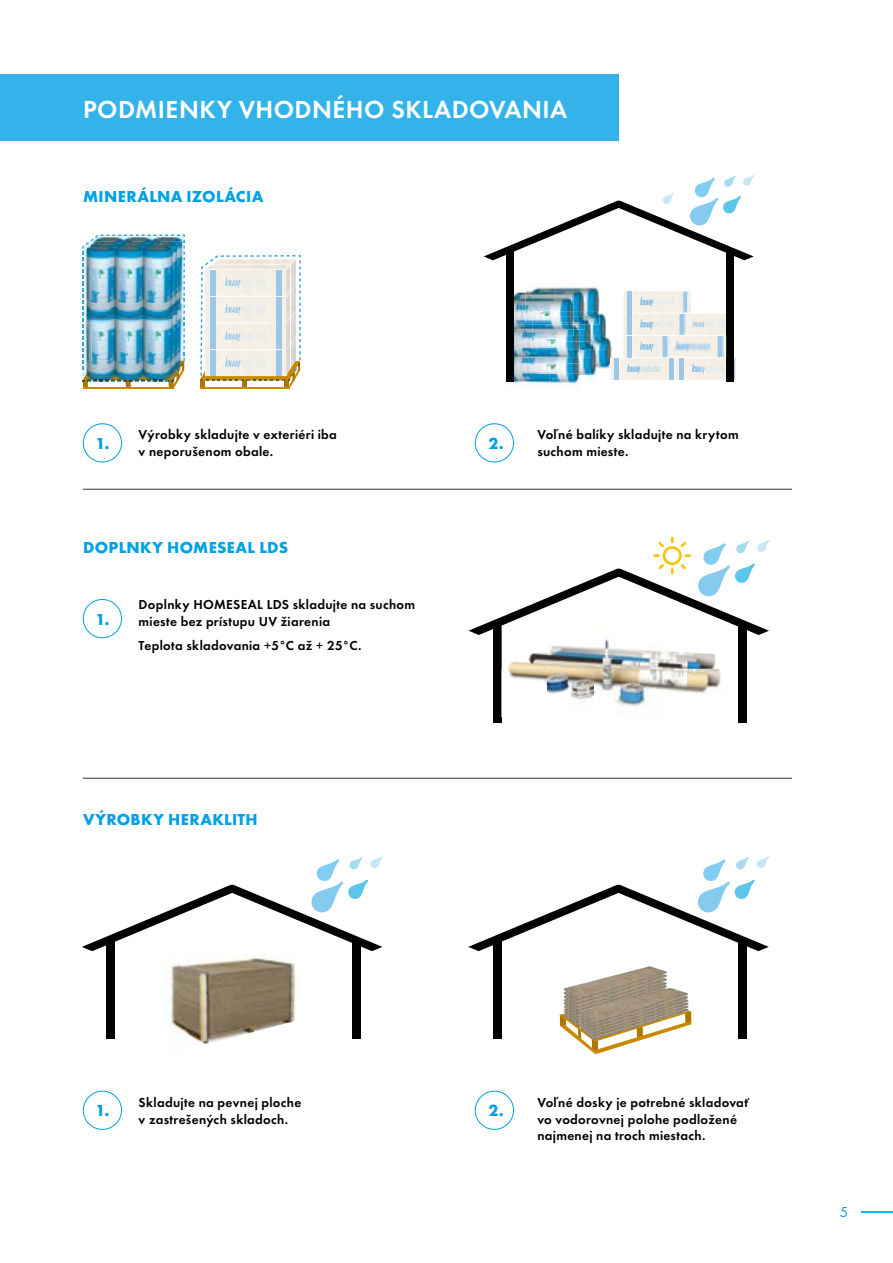
<style>
.page{position:relative;width:893px;height:1263px;background:#fff}
.page>*{position:absolute;margin:0;border:0;box-sizing:border-box;transform-origin:0 0}
.t1{font:600 25.65px "Futura TOT";letter-spacing:.02em;color:#fff}
.t2{font:700 16.5px "Futura TOT";letter-spacing:.02em;color:#00a1e5}
.t3{font:15px "Futura TOT";color:#00a1e5}
.t4{font:600 13.5px/16.5px "Futura TOT";letter-spacing:.025em;color:#000}
</style>
<div class="page">
<hr style="left:861px;top:1211px;width:32px;height:1px;background:#00baec">
<hr style="left:0;top:977px;width:1px;height:286px;background:#f8a500">
<div style="left:0;top:74px;width:619px;height:67px;background:#33b3ea"></div>
<hr style="left:83px;top:489px;width:709px;height:1px;background:#000">
<hr style="left:83px;top:778px;width:709px;height:1px;background:#000">
<svg style="left:468px;top:856px;width:301px;height:95px"></svg>
<div style="left:493px;top:940px;width:8px;height:99px;background:#000"></div>
<div style="left:739px;top:940px;width:8px;height:99px;background:#000"></div>
<svg style="left:82px;top:856px;width:301px;height:95px"></svg>
<div style="left:107px;top:940px;width:8px;height:99px;background:#000"></div>
<div style="left:352px;top:940px;width:8px;height:99px;background:#000"></div>
<img style="left:170px;top:957px;width:126px;height:95px">
<div style="left:83px;top:423px;width:39px;height:39px;border:1px solid #00a1e5;border-radius:50%"></div>
<div style="left:83px;top:1091px;width:39px;height:39px;border:1px solid #00a1e5;border-radius:50%"></div>
<div style="left:83px;top:599px;width:39px;height:39px;border:1px solid #00a1e5;border-radius:50%"></div>
<div style="left:475px;top:423px;width:39px;height:39px;border:1px solid #00a1e5;border-radius:50%"></div>
<div style="left:475px;top:1091px;width:39px;height:39px;border:1px solid #00a1e5;border-radius:50%"></div>
<div style="left:493px;top:623px;width:8px;height:100px;background:#000"></div>
<div style="left:739px;top:623px;width:8px;height:100px;background:#000"></div>
<img style="left:501px;top:635px;width:221px;height:82px">
<svg style="left:468px;top:537px;width:301px;height:98px"></svg>
<img style="left:597px;top:337px;width:15px;height:37px">
<img style="left:597px;top:311px;width:9px;height:39px">
<img style="left:580px;top:364px;width:17px;height:16px">
<svg style="left:484px;top:175px;width:270px;height:85px"></svg>
<img style="left:544px;top:383px;width:36px;height:4px">
<img style="left:506px;top:364px;width:35px;height:23px">
<img style="left:549px;top:374px;width:31px;height:9px">
<img style="left:519px;top:364px;width:30px;height:19px">
<img style="left:538px;top:364px;width:42px;height:10px">
<img style="left:513px;top:336px;width:19px;height:6px">
<img style="left:532px;top:336px;width:6px;height:6px">
<img style="left:538px;top:336px;width:36px;height:21px">
<img style="left:513px;top:357px;width:6px;height:7px">
<img style="left:519px;top:357px;width:55px;height:7px">
<svg style="left:513px;top:342px;width:25px;height:15px"></svg>
<img style="left:538px;top:348px;width:36px;height:2px">
<img style="left:562px;top:286px;width:37px;height:25px">
<img style="left:530px;top:286px;width:32px;height:3px">
<img style="left:597px;top:311px;width:2px;height:13px">
<img style="left:513px;top:289px;width:42px;height:6px">
<img style="left:555px;top:289px;width:30px;height:22px">
<svg style="left:574px;top:311px;width:23px;height:53px"></svg>
<img style="left:532px;top:316px;width:42px;height:20px">
<img style="left:538px;top:335px;width:36px;height:1px">
<img style="left:513px;top:295px;width:13px;height:21px">
<img style="left:526px;top:295px;width:48px;height:21px">
<svg style="left:513px;top:316px;width:19px;height:20px"></svg>
<img style="left:611px;top:358px;width:64px;height:22px">
<hr style="left:615px;top:358px;width:4px;height:22px;background:#9cc7e6">
<div style="left:669px;top:358px;width:5px;height:22px;background:#9cc7e6"></div>
<svg style="left:627px;top:364px;width:35px;height:10px"></svg>
<img style="left:675px;top:358px;width:52px;height:22px">
<div style="left:679px;top:358px;width:5px;height:22px;background:#9cc7e6"></div>
<svg style="left:692px;top:364px;width:8px;height:8px"></svg>
<img style="left:624px;top:313px;width:67px;height:44px">
<div style="left:627px;top:336px;width:5px;height:21px;background:#9cc7e6"></div>
<svg style="left:640px;top:342px;width:13px;height:10px"></svg>
<div style="left:624px;top:314px;width:67px;height:21px;background:#f4efe7"></div>
<div style="left:627px;top:314px;width:5px;height:21px;background:#9cc7e6"></div>
<svg style="left:640px;top:320px;width:13px;height:9px"></svg>
<img style="left:679px;top:314px;width:48px;height:21px">
<div style="left:624px;top:291px;width:67px;height:22px;background:#f5f0e7"></div>
<div style="left:627px;top:291px;width:5px;height:22px;background:#9cc7e6"></div>
<svg style="left:640px;top:297px;width:13px;height:10px"></svg>
<div style="left:506px;top:250px;width:7px;height:131px;background:#000"></div>
<div style="left:727px;top:250px;width:7px;height:131px;background:#000"></div>
<img style="left:709px;top:322px;width:17px;height:5px">
<img style="left:657px;top:291px;width:30px;height:22px">
<img style="left:82px;top:234px;width:103px;height:155px">
<svg style="left:200px;top:255px;width:101px;height:134px"></svg>
<img style="left:225px;top:277px;width:42px;height:9px">
<svg style="left:559px;top:993px;width:132px;height:61px"></svg>
<img style="left:564px;top:966px;width:103px;height:33px">
<img style="left:580px;top:1037px;width:108px;height:3px">
<img style="left:580px;top:1034px;width:108px;height:3px">
<img style="left:580px;top:1031px;width:108px;height:3px">
<img style="left:580px;top:1027px;width:108px;height:4px">
<img style="left:579px;top:1024px;width:109px;height:3px">
<img style="left:579px;top:988px;width:109px;height:36px">
<h1 class="t1" style="left:83px;top:94px;width:486px">PODMIENKY VHODNÉHO SKLADOVANIA</h1>
<p class="t2" style="left:83px;top:186px;width:182px">MINERÁLNA IZOLÁCIA</p>
<p class="t2" style="left:95px;top:433px;width:16px">1.</p>
<p class="t4" style="left:139px;top:427px;width:200px">Výrobky skladujte v exteriéri iba v neporušenom obale.</p>
<p class="t2" style="left:83px;top:537px;width:207px">DOPLNKY HOMESEAL LDS</p>
<p class="t2" style="left:95px;top:609px;width:16px">1.</p>
<p class="t4" style="left:139px;top:597px;width:278px">Doplnky HOMESEAL LDS skladujte na suchom mieste bez prístupu UV žiarenia</p>
<p class="t4" style="left:139px;top:637px;width:225px">Teplota skladovania +5°C až + 25°C.</p>
<p class="t2" style="left:83px;top:810px;width:176px">VÝROBKY HERAKLITH</p>
<p class="t2" style="left:488px;top:433px;width:17px">2.</p>
<p class="t4" style="left:537px;top:427px;width:203px">Voľné balíky skladujte na krytom suchom mieste.</p>
<p class="t2" style="left:95px;top:1100px;width:16px">1.</p>
<p class="t4" style="left:139px;top:1094px;width:164px">Skladujte na pevnej ploche v zastrešených skladoch.</p>
<p class="t4" style="left:537px;top:1094px;width:214px">Voľné dosky je potrebné skladovať vo vodorovnej polohe podložené najmenej na troch miestach.</p>
<p class="t2" style="left:488px;top:1100px;width:17px">2.</p>
<p class="t3" style="left:840px;top:1202px;width:10px">5</p>
</div>
